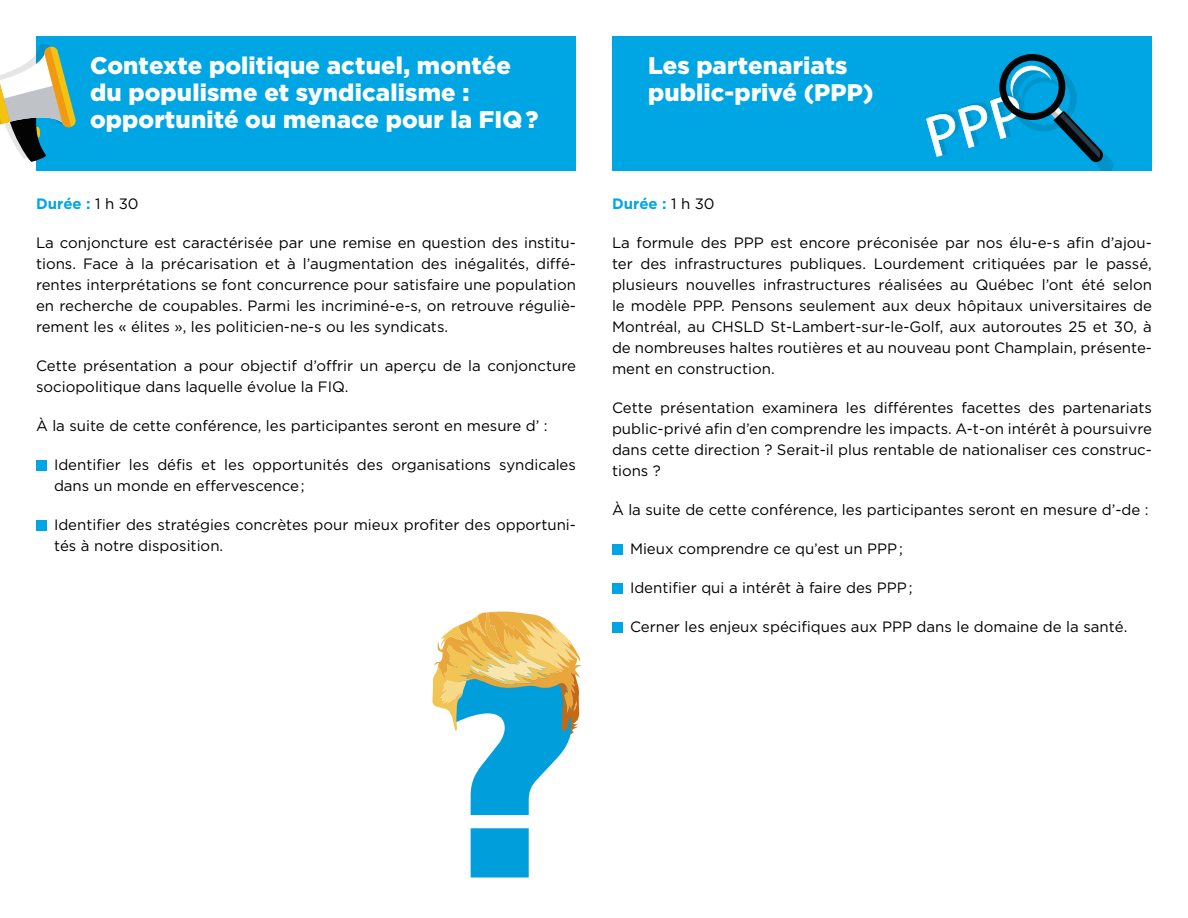
<style>
.page{position:relative;width:1188px;height:918px;background:#fff}
.page>*{position:absolute;margin:0;border:0;box-sizing:border-box;transform-origin:0 0}
.t1{font:900 24px/27px "Gotham";letter-spacing:.005em;color:#fff}
.t2{font:15px/21px "Gotham";color:#000;text-align:justify}
.t3{font:700 15px "Gotham";color:#00a5e3}
.s1{font-weight:400;color:#000}
</style>
<div class="page">
<div style="left:36px;top:36px;width:540px;height:135px;background:#00a5e3"></div>
<svg style="left:0;top:44px;width:76px;height:118px"></svg>
<div style="left:612px;top:36px;width:540px;height:135px;background:#00a5e3"></div>
<div style="left:612px;top:544px;width:10px;height:10px;background:#00a5e3"></div>
<div style="left:612px;top:583px;width:10px;height:10px;background:#00a5e3"></div>
<div style="left:612px;top:622px;width:10px;height:10px;background:#00a5e3"></div>
<div style="left:36px;top:460px;width:10px;height:10px;background:#00a5e3"></div>
<div style="left:36px;top:520px;width:10px;height:10px;background:#00a5e3"></div>
<svg style="left:926px;top:54px;width:188px;height:117px"></svg>
<svg style="left:432px;top:611px;width:150px;height:267px"></svg>
<h1 class="t1" style="left:90px;top:51px;width:450px">Contexte politique actuel, montée du populisme et syndicalisme : opportunité ou menace pour la FIQ?</h1>
<p class="t3" style="left:36px;top:195px;width:104px">Durée : <span class="s1">1 h 30</span></p>
<p class="t2" style="left:36px;top:232px;width:542px">La conjoncture est caractérisée par une remise en question des institu&shy;tions. Face à la précarisation et à l’augmentation des inégalités, diffé&shy;rentes interprétations se font concurrence pour satisfaire une population en recherche de coupables. Parmi les incriminé-e-s, on retrouve réguliè&shy;rement les « élites », les politicien-ne-s ou les syndicats.</p>
<p class="t2" style="left:36px;top:355px;width:541px">Cette présentation a pour objectif d’offrir un aperçu de la conjoncture sociopolitique dans laquelle évolue la FIQ.</p>
<p class="t2" style="left:36px;top:415px;width:513px">À la suite de cette conférence, les participantes seront en mesure d’ :</p>
<p class="t2" style="left:54px;top:454px;width:524px">Identifier les défis et les opportunités des organisations syndicales dans un monde en effervescence;</p>
<p class="t2" style="left:54px;top:514px;width:524px">Identifier des stratégies concrètes pour mieux profiter des opportuni&shy;tés à notre disposition.</p>
<h1 class="t1" style="left:648px;top:51px;width:227px">Les partenariats public-privé (PPP)</h1>
<p class="t3" style="left:612px;top:195px;width:104px">Durée : <span class="s1">1 h 30</span></p>
<p class="t2" style="left:612px;top:232px;width:541px">La formule des PPP est encore préconisée par nos élu-e-s afin d’ajou&shy;ter des infrastructures publiques. Lourdement critiquées par le passé, plusieurs nouvelles infrastructures réalisées au Québec l’ont été selon le modèle PPP. Pensons seulement aux deux hôpitaux universitaires de Montréal, au CHSLD St-Lambert-sur-le-Golf, aux autoroutes 25 et 30, à de nombreuses haltes routières et au nouveau pont Champlain, présente&shy;ment en construction.</p>
<p class="t2" style="left:612px;top:397px;width:542px">Cette présentation examinera les différentes facettes des partenariats public-privé afin d’en comprendre les impacts. A-t-on intérêt à poursuivre dans cette direction ? Serait-il plus rentable de nationaliser ces construc&shy;tions ?</p>
<p class="t2" style="left:612px;top:499px;width:538px">À la suite de cette conférence, les participantes seront en mesure d’-de :</p>
<p class="t2" style="left:630px;top:538px;width:274px">Mieux comprendre ce qu’est un PPP;</p>
<p class="t2" style="left:630px;top:577px;width:284px">Identifier qui a intérêt à faire des PPP;</p>
<p class="t2" style="left:630px;top:616px;width:499px">Cerner les enjeux spécifiques aux PPP dans le domaine de la santé.</p>
</div>
